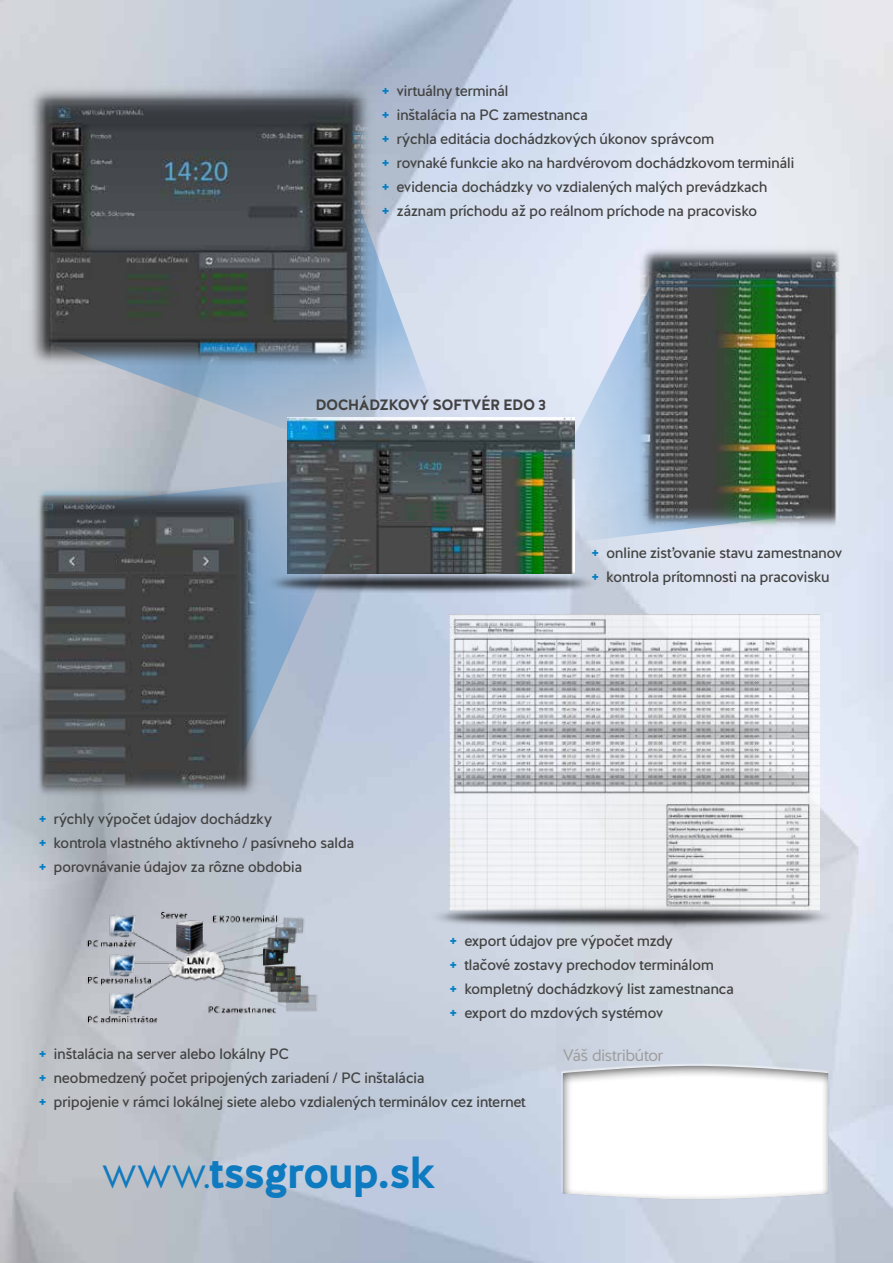
<style>
.page{position:relative;width:893px;height:1263px;background:#fff}
.page>*{position:absolute;margin:0;border:0;box-sizing:border-box;transform-origin:0 0}
.t1{font:700 45px "Halis GR";letter-spacing:-.06em;color:#0e7abf}
.t2{font:16.5px "Halis GR";letter-spacing:-.04em;color:#9d9d9c}
.t3{font:15px/24px "Halis GR";letter-spacing:-.04em;color:#424241}
.t4{font:700 15px "Halis GR";letter-spacing:-.045em;color:#424241}
.s1{font-weight:900;color:#037ec3}
.s2{font-weight:300}
</style>
<div class="page">
<img style="left:343px;top:418px;width:230px;height:152px">
<img style="left:77px;top:902px;width:248px;height:125px">
<img style="left:449px;top:615px;width:370px;height:289px">
<svg style="left:547px;top:269px;width:261px;height:275px;background:#c1cdde"></svg>
<svg style="left:260px;top:488px;width:83px;height:290px;background:#93a4b8"></svg>
<img style="left:261px;top:570px;width:340px;height:25px">
<svg style="left:50px;top:162px;width:408px;height:326px;background:#a6b3c1"></svg>
<img style="left:426px;top:904px;width:411px;height:25px">
<div style="left:554px;top:1056px;width:284px;height:151px;background:#000;opacity:.6"></div>
<img style="left:23px;top:82px;width:353px;height:292px">
<img style="left:638px;top:245px;width:204px;height:286px">
<img style="left:37px;top:485px;width:223px;height:313px">
<p class="t3" style="left:381px;top:79px;width:415px"><span class="s1">+</span> virtuálny terminál<br><span class="s1">+</span> inštalácia na PC zamestnanca<br><span class="s1">+</span> rýchla editácia dochádzkových úkonov správcom<br><span class="s1">+</span> rovnaké funkcie ako na hardvérovom dochádzkovom termináli <span class="s1">+</span> evidencia dochádzky vo vzdialených malých prevádzkach<br><span class="s1">+</span> záznam príchodu až po reálnom príchode na pracovisko</p>
<p class="t4" style="left:315px;top:395px;width:232px">DOCHÁDZKOVÝ SOFTVÉR EDO 3</p>
<p class="t3" style="left:591px;top:541px;width:253px"><span class="s1">+</span> online zisťovanie stavu zamestnanov <span class="s1">+</span> kontrola prítomnosti na pracovisku</p>
<p class="t3" style="left:38px;top:807px;width:318px"><span class="s1">+</span> rýchly výpočet údajov dochádzky<br><span class="s1">+</span> kontrola vlastného aktívneho / pasívneho salda <span class="s1">+</span> porovnávanie údajov za rôzne obdobia</p>
<p class="t3" style="left:449px;top:929px;width:287px"><span class="s1">+</span> export údajov pre výpočet mzdy<br><span class="s1">+</span> tlačové zostavy prechodov terminálom<br><span class="s1">+</span> kompletný dochádzkový list zamestnanca <span class="s1">+</span> export do mzdových systémov</p>
<p class="t3" style="left:39px;top:1041px;width:489px"><span class="s1">+</span> inštalácia na server alebo lokálny PC<br><span class="s1">+</span> neobmedzený počet pripojených zariadení / PC inštalácia<br><span class="s1">+</span> pripojenie v rámci lokálnej siete alebo vzdialených terminálov cez internet</p>
<h1 class="t1" style="left:102px;top:1143px;width:336px"><span class="s2">www.</span>tssgroup.sk</h1>
<p class="t2" style="left:563px;top:1044px;width:102px">Váš distribútor</p>
</div>
